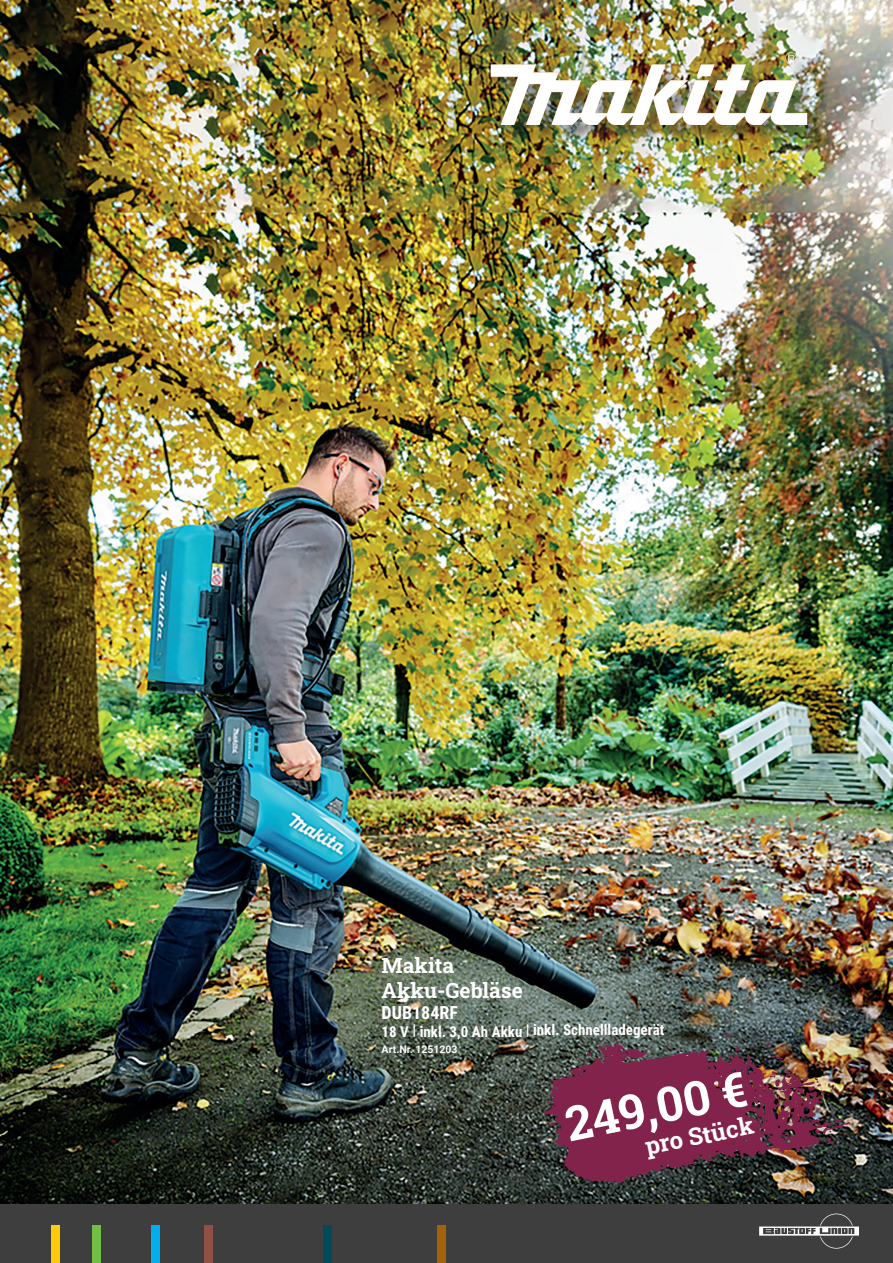
<style>
.page{position:relative;width:893px;height:1263px;background:#fff}
.page>*{position:absolute;margin:0;border:0;box-sizing:border-box;transform-origin:0 0}
.Beschreibung{font:48px "Roboto Slab";color:#fff}
.Beschreibung-2{font:24px "Roboto Slab";color:#fff}
.Beschreibung-3{font:21px/25.2px "Roboto Slab";color:#fff}
.Beschreibung-4{font:700 18px "Roboto Condensed";color:#fff}
.Beschreibung-5{font:700 15px "Roboto Condensed";color:#fff}
.Beschreibung-6{font:700 10.5px "Roboto";color:#fff}
</style>
<div class="page">
<div style="left:0;top:1199px;width:893px;height:64px;background:#3e3e3f"></div>
<div style="left:151px;top:1225px;width:9px;height:38px;background:#00aeef"></div>
<div style="left:204px;top:1225px;width:8px;height:38px;background:#905045"></div>
<div style="left:323px;top:1225px;width:9px;height:38px;background:#004b57"></div>
<div style="left:437px;top:1225px;width:9px;height:38px;background:#a36109"></div>
<div style="left:92px;top:1225px;width:8px;height:38px;background:#71bf44"></div>
<div style="left:51px;top:1225px;width:9px;height:38px;background:#feca0a"></div>
<svg style="left:759px;top:1213px;width:100px;height:35px"></svg>
<img style="left:1px;top:0;width:892px;height:1203px">
<hr style="left:0;top:0;width:1px;height:1203px;background:#dcdddf">
<div style="left:493px;top:55px;width:332px;height:88px;background:#231f20;opacity:.5"></div>
<img style="left:489px;top:37px;width:320px;height:108px">
<img style="left:544px;top:1033px;width:308px;height:150px">
<p class="Beschreibung-3" style="left:382px;top:952px;width:143px">Makita<br>Akku-Gebläse</p>
<p class="Beschreibung-4" style="left:382px;top:1000px;width:78px">DUB184RF</p>
<p class="Beschreibung-5" style="left:382px;top:1019px;width:284px">18 V | inkl. 3,0 Ah Akku | inkl. Schnellladegerät</p>
<p class="Beschreibung-6" style="left:382px;top:1042px;width:77px">Art.Nr. 1251203</p>
<p class="Beschreibung" style="left:559px;top:1093px;width:185px;rotate:-12deg">249,00 €</p>
<p class="Beschreibung-2" style="left:642px;top:1131px;width:112px;rotate:-12deg">pro Stück</p>
</div>
